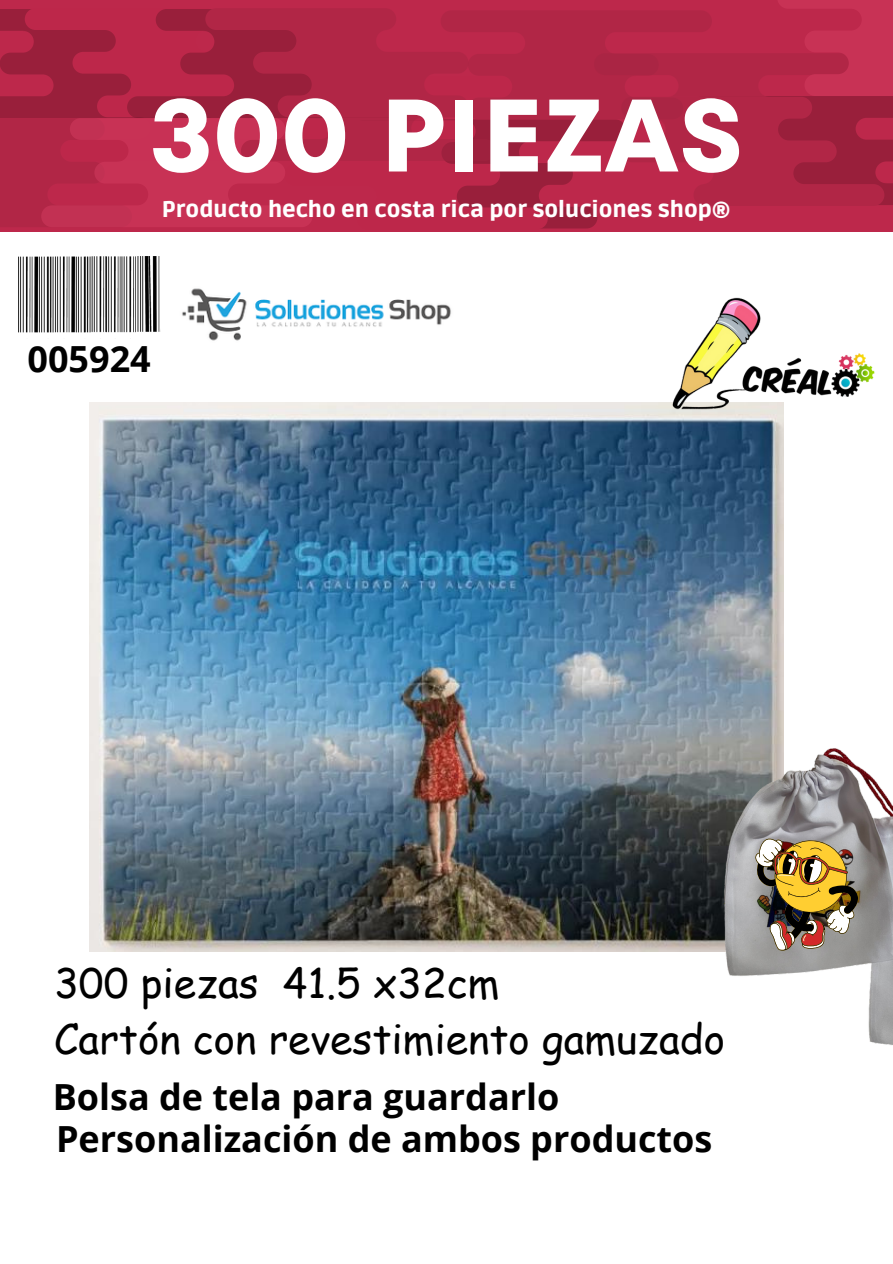
<style>
.page{position:relative;width:893px;height:1264px;background:#fff}
.page>*{position:absolute;margin:0;border:0;box-sizing:border-box;transform-origin:0 0}
.t1{font:700 102.6px "TT Fors";color:#fff}
.t2{font:40.65px "Comic Sans MS";color:#000}
.t3{font:700 36px "Open Sans";color:#000}
.t4{font:900 22.5px "Ruda";color:#fff}
</style>
<div class="page">
<svg style="left:0;top:15px;width:6px;height:217px"></svg>
<svg style="left:501px;top:222px;width:60px;height:10px"></svg>
<svg style="left:496px;top:0;width:97px;height:222px;background:#ad2444"></svg>
<svg style="left:348px;top:8px;width:153px;height:224px;background:#b92648"></svg>
<svg style="left:192px;top:0;width:304px;height:208px;background:#b42647"></svg>
<svg style="left:6px;top:15px;width:342px;height:217px;background:#b42748"></svg>
<svg style="left:588px;top:0;width:153px;height:206px;background:#b72648"></svg>
<svg style="left:593px;top:6px;width:299px;height:226px;background:#b62648"></svg>
<svg style="left:741px;top:0;width:151px;height:199px;background:#b32747"></svg>
<img style="left:89px;top:402px;width:694px;height:549px">
<img style="left:18px;top:256px;width:143px;height:77px">
<img style="left:182px;top:288px;width:269px;height:53px">
<img style="left:652px;top:297px;width:223px;height:124px">
<img style="left:660px;top:731px;width:232px;height:314px">
<img style="left:754px;top:838px;width:105px;height:112px">
<p class="t1" style="left:150px;top:64px;width:594px">300 PIEZAS</p>
<p class="t4" style="left:162px;top:197px;width:570px">Producto hecho en costa rica por soluciones shop®</p>
<p class="t3" style="left:28px;top:334px;width:125px">005924</p>
<p class="t2" style="left:54px;top:953px;width:446px">300 piezas 41.5 x32cm</p>
<p class="t2" style="left:54px;top:1009px;width:672px">Cartón con revestimiento gamuzado</p>
<p class="t3" style="left:53px;top:1071px;width:508px">Bolsa de tela para guardarlo</p>
<p class="t3" style="left:56px;top:1113px;width:657px">Personalización de ambos productos</p>
</div>
